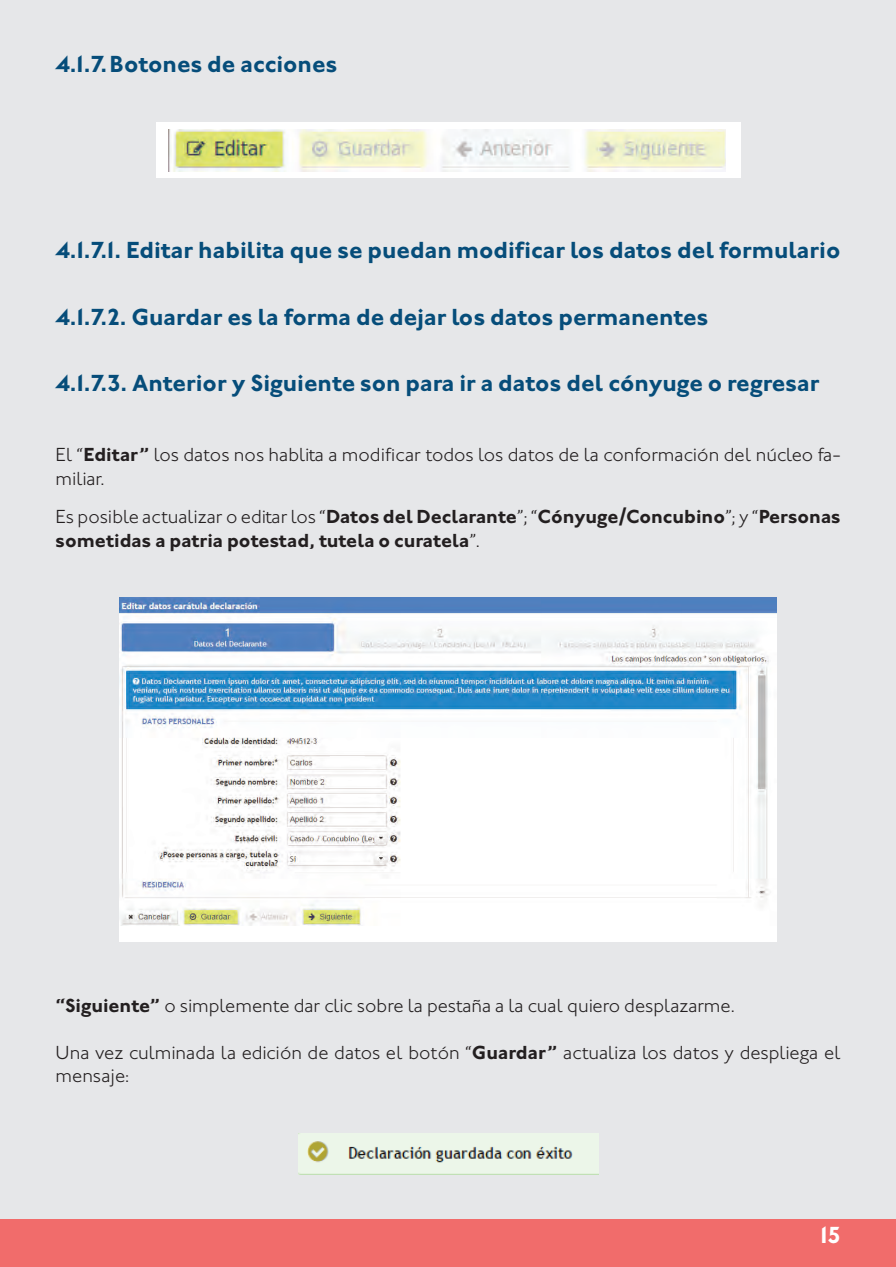
<style>
.page{position:relative;width:896px;height:1267px;background:#fff}
.page>*{position:absolute;margin:0;border:0;box-sizing:border-box;transform-origin:0 0}
.t1{font:700 24px "Johnston ITC Std";color:#064d7a}
.t2{font:700 24px "Johnston ITC Std";color:#fff}
.t3{font:300 19.5px/23.4px "Johnston ITC Std";color:#231f20}
.t4{font:700 19.5px/23.4px "Johnston ITC Std";color:#231f20}
.s1{font-weight:700}
.s2{font-weight:300}
</style>
<div class="page">
<div style="left:0;top:0;width:896px;height:1266px;background:#e6e7e9"></div>
<div style="left:0;top:1218px;width:896px;height:48px;background:#f16c6b"></div>
<div style="left:156px;top:122px;width:584px;height:56px;background:#fff"></div>
<img style="left:169px;top:129px;width:556px;height:43px">
<div style="left:120px;top:597px;width:657px;height:344px;background:#fff"></div>
<img style="left:120px;top:597px;width:657px;height:328px">
<img style="left:298px;top:1133px;width:300px;height:41px">
<p class="t1" style="left:56px;top:49px;width:283px">4.1.7.Botones de acciones</p>
<p class="t1" style="left:56px;top:236px;width:786px">4.1.7.1. Editar habilita que se puedan modificar los datos del formulario</p>
<p class="t1" style="left:56px;top:302px;width:654px">4.1.7.2. Guardar es la forma de dejar los datos permanentes</p>
<p class="t1" style="left:56px;top:368px;width:765px">4.1.7.3. Anterior y Siguiente son para ir a datos del cónyuge o regresar</p>
<p class="t3" style="left:56px;top:443px;width:786px">El “<span class="s1">Editar”</span> los datos nos hablita a modificar todos los datos de la conformación del núcleo fa&shy;miliar.</p>
<p class="t4" style="left:56px;top:505px;width:786px"><span class="s2">Es posible actualizar o editar los “</span>Datos del Declarante<span class="s2">”; “</span>Cónyuge/Concubino<span class="s2">”; y “</span>Personas sometidas a patria potestad, tutela o curatela<span class="s2">”.</span></p>
<p class="t3" style="left:56px;top:993px;width:680px"><span class="s1">“Siguiente”</span> o simplemente dar clic sobre la pestaña a la cual quiero desplazarme.</p>
<p class="t3" style="left:56px;top:1040px;width:786px">Una vez culminada la edición de datos el botón “<span class="s1">Guardar”</span> actualiza los datos y despliega el mensaje:</p>
<p class="t2" style="left:817px;top:1220px;width:26px">15</p>
</div>
